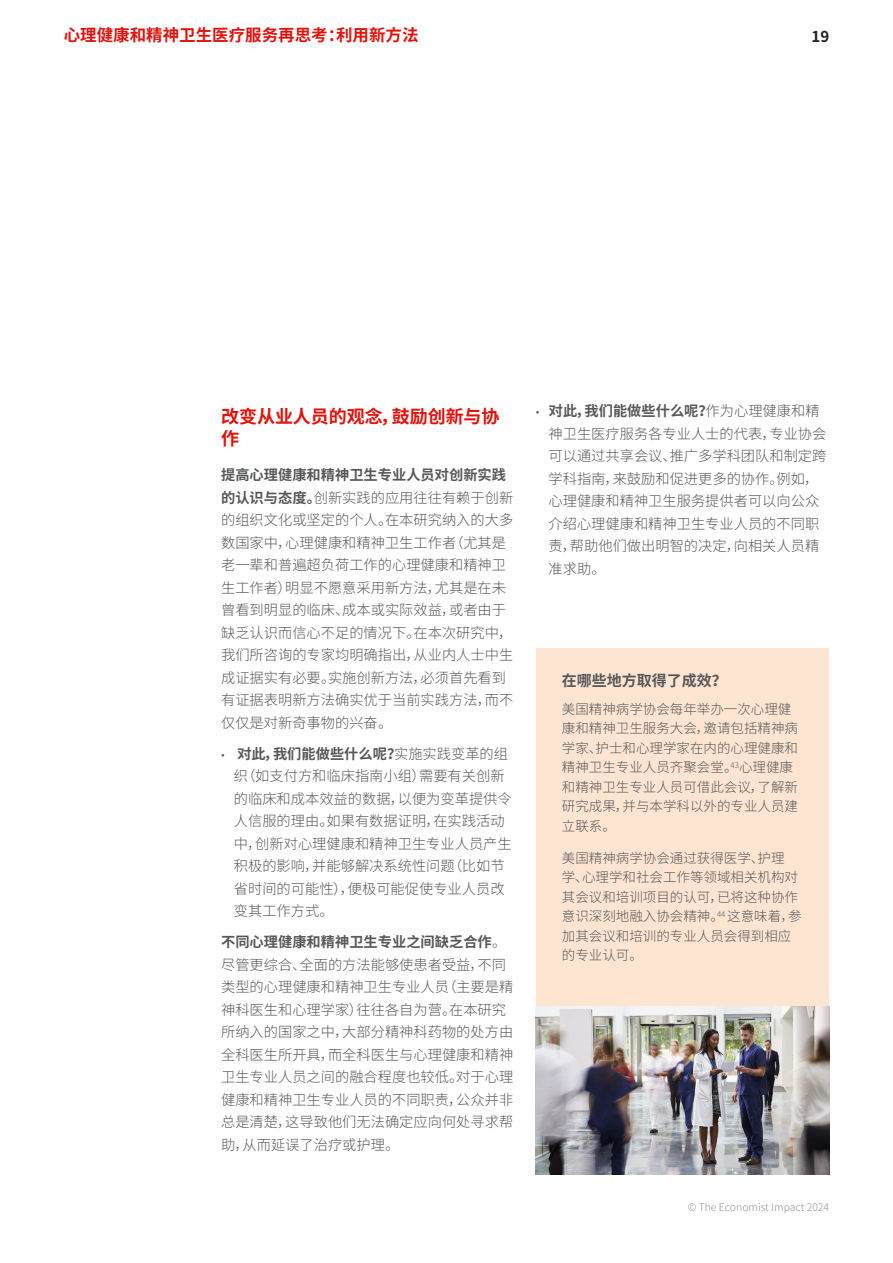
<style>
.page{position:relative;width:893px;height:1263px;background:#fff}
.page>*{position:absolute;margin:0;border:0;box-sizing:border-box;transform-origin:0 0}
._2__Page_subheader{font:700 18px/22.5px "Noto Sans CJ Ksc";color:#e3120b}
.t1{font:700 16.5px "Noto Sans CJ Ksc";color:#e3120b}
.t2{font:700 15px "Noto Sans CJ Ksc";color:#57585a}
.t3{font:700 15px "Noto Sans CJ Ksc";color:#231f20}
._5__Bullet{font:300 14.25px/22.5px "Noto Sans CJ Ksc";color:#57585a}
._4__Body_text{font:300 13.5px/19.5px "Noto Sans CJ Ksc";color:#57585a}
.t4{font:300 10.5px "Noto Sans CJ Ksc";color:#939598}
.s1{font-weight:700}
.s2{font-family:"Econ Sans Bol";font-weight:400}
</style>
<div class="page">
<div style="left:536px;top:648px;width:293px;height:361px;background:#fee5d1"></div>
<img style="left:536px;top:1007px;width:293px;height:168px">
<p class="t1" style="left:64px;top:26px;width:356px">心理健康和精神卫生医疗服务再思考：利用新方法</p>
<p class="t3" style="left:811px;top:28px;width:19px">19</p>
<p class="_2__Page_subheader" style="left:221px;top:405px;width:280px">改变从业人员的观念，鼓励创新与协作</p>
<p class="_5__Bullet" style="left:221px;top:464px;width:294px"><span class="s1">提高心理健康和精神卫生专业人员对创新实践的认识与态度。</span>创新实践的应用往往有赖于创新的组织文化或坚定的个人。在本研究纳入的大多数国家中，心理健康和精神卫生工作者（尤其是老一辈和普遍超负荷工作的心理健康和精神卫生工作者）明显不愿意采用新方法，尤其是在未曾看到明显的临床、成本或实际效益，或者由于缺乏认识而信心不足的情况下。在本次研究中，我们所咨询的专家均明确指出，从业内人士中生成证据实有必要。实施创新方法，必须首先看到有证据表明新方法确实优于当前实践方法，而不仅仅是对新奇事物的兴奋。</p>
<p class="_5__Bullet" style="left:234px;top:743px;width:279px;text-indent:-13px"><span class="s2">·</span> <span class="s1">对此，我们能做些什么呢？</span>实施实践变革的组织（如支付方和临床指南小组）需要有关创新的临床和成本效益的数据，以便为变革提供令人信服的理由。如果有数据证明，在实践活动中，创新对心理健康和精神卫生专业人员产生积极的影响，并能够解决系统性问题（比如节省时间的可能性），便极可能促使专业人员改变其工作方式。</p>
<p class="_5__Bullet" style="left:221px;top:931px;width:294px"><span class="s1">不同心理健康和精神卫生专业之间缺乏合作</span>。尽管更综合、全面的方法能够使患者受益，不同类型的心理健康和精神卫生专业人员（主要是精神科医生和心理学家）往往各自为营。在本研究所纳入的国家之中，大部分精神科药物的处方由全科医生所开具，而全科医生与心理健康和精神卫生专业人员之间的融合程度也较低。对于心理健康和精神卫生专业人员的不同职责，公众并非总是清楚，这导致他们无法确定应向何处寻求帮助，从而延误了治疗或护理。</p>
<p class="_5__Bullet" style="left:549px;top:400px;width:279px;text-indent:-13px"><span class="s2">·</span> <span class="s1">对此，我们能做些什么呢？</span>作为心理健康和精神卫生医疗服务各专业人士的代表，专业协会可以通过共享会议、推广多学科团队和制定跨学科指南，来鼓励和促进更多的协作。例如，心理健康和精神卫生服务提供者可以向公众介绍心理健康和精神卫生专业人员的不同职责，帮助他们做出明智的决定，向相关人员精准求助。</p>
<p class="t2" style="left:562px;top:672px;width:166px">在哪些地方取得了成效？</p>
<p class="_4__Body_text" style="left:562px;top:699px;width:238px">美国精神病学协会每年举办一次心理健康和精神卫生服务大会，邀请包括精神病学家、护士和心理学家在内的心理健康和精神卫生专业人员齐聚会堂。<sup>43</sup>心理健康和精神卫生专业人员可借此会议，了解新研究成果，并与本学科以外的专业人员建立联系。</p>
<p class="_4__Body_text" style="left:562px;top:848px;width:241px">美国精神病学协会通过获得医学、护理<br>学、心理学和社会工作等领域相关机构对其会议和培训项目的认可，已将这种协作意识深刻地融入协会精神。<sup>44</sup> 这意味着，参加其会议和培训的专业人员会得到相应的专业认可。</p>
<p class="t4" style="left:688px;top:1202px;width:143px">© The Economist Impact 2024</p>
</div>
